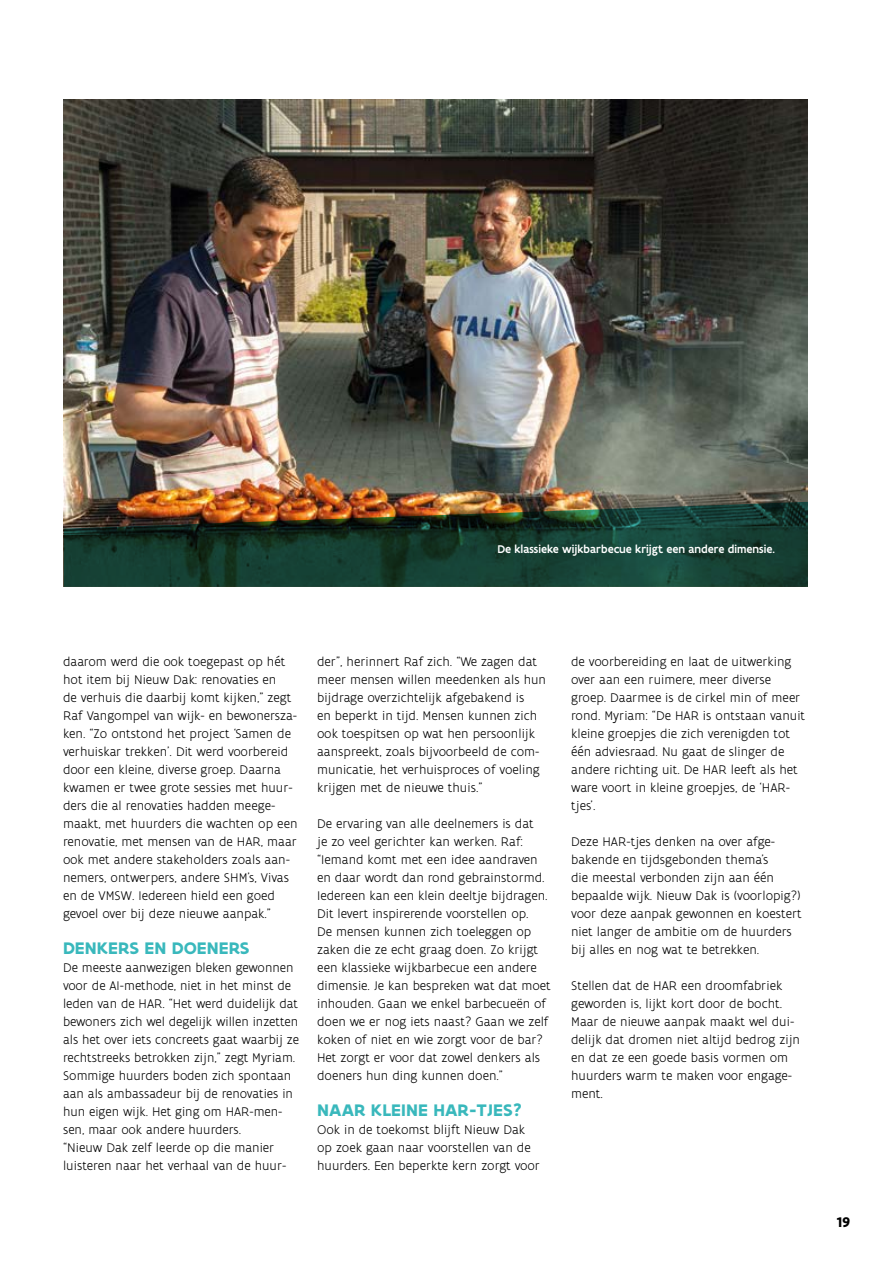
<style>
.page{position:relative;width:893px;height:1263px;background:#fff}
.page>*{position:absolute;margin:0;border:0;box-sizing:border-box;transform-origin:0 0}
.t1{font:700 18px "Flanders Art Sans";letter-spacing:.005em;color:#39b8bc}
.t2{font:700 15px "Flanders Art Sans";color:#000}
.t3{font:300 13.5px/18px "Flanders Art Sans";color:#000}
.t4{font:500 12px "Flanders Art Sans";color:#fff}
</style>
<div class="page">
<img style="left:64px;top:100px;width:743px;height:402px">
<img style="left:64px;top:502px;width:744px;height:85px">
<p class="t4" style="left:497px;top:542px;width:279px">De klassieke wijkbarbecue krijgt een andere dimensie.</p>
<p class="t3" style="left:63px;top:653px;width:236px">daarom werd die ook toegepast op hét hot item bij Nieuw Dak: renovaties en<br>de verhuis die daarbij komt kijken,” zegt Raf Vangompel van wijk- en bewonersza&shy;ken. “Zo ontstond het project ‘Samen de verhuiskar trekken’. Dit werd voorbereid door een kleine, diverse groep. Daarna kwamen er twee grote sessies met huur&shy;ders die al renovaties hadden meege&shy;maakt, met huurders die wachten op een renovatie, met mensen van de HAR, maar ook met andere stakeholders zoals aan&shy;nemers, ontwerpers, andere SHM’s, Vivas en de VMSW. Iedereen hield een goed gevoel over bij deze nieuwe aanpak.”</p>
<h1 class="t1" style="left:63px;top:937px;width:188px">DENKERS EN DOENERS</h1>
<p class="t3" style="left:63px;top:959px;width:237px">De meeste aanwezigen bleken gewonnen voor de AI-methode, niet in het minst de leden van de HAR. “Het werd duidelijk dat bewoners zich wel degelijk willen inzetten als het over iets concreets gaat waarbij ze rechtstreeks betrokken zijn,” zegt Myriam.<br>Sommige huurders boden zich spontaan aan als ambassadeur bij de renovaties in hun eigen wijk. Het ging om HAR-men&shy;sen, maar ook andere huurders.<br>“Nieuw Dak zelf leerde op die manier luisteren naar het verhaal van de huur-</p>
<p class="t3" style="left:317px;top:653px;width:230px">der”, herinnert Raf zich. “We zagen dat meer mensen willen meedenken als hun bijdrage overzichtelijk afgebakend is<br>en beperkt in tijd. Mensen kunnen zich ook toespitsen op wat hen persoonlijk aanspreekt, zoals bijvoorbeeld de com&shy;municatie, het verhuisproces of voeling krijgen met de nieuwe thuis.”</p>
<p class="t3" style="left:317px;top:815px;width:235px">De ervaring van alle deelnemers is dat<br>je zo veel gerichter kan werken. Raf: “Iemand komt met een idee aandraven en daar wordt dan rond gebrainstormd.<br>Iedereen kan een klein deeltje bijdragen.<br>Dit levert inspirerende voorstellen op.<br>De mensen kunnen zich toeleggen op zaken die ze echt graag doen. Zo krijgt een klassieke wijkbarbecue een andere dimensie. Je kan bespreken wat dat moet inhouden. Gaan we enkel barbecueën of doen we er nog iets naast? Gaan we zelf koken of niet en wie zorgt voor de bar?<br>Het zorgt er voor dat zowel denkers als doeners hun ding kunnen doen.”</p>
<h1 class="t1" style="left:317px;top:1099px;width:206px">NAAR KLEINE HAR-TJES?</h1>
<p class="t3" style="left:317px;top:1121px;width:224px">Ook in de toekomst blijft Nieuw Dak op zoek gaan naar voorstellen van de huurders. Een beperkte kern zorgt voor</p>
<p class="t3" style="left:571px;top:653px;width:236px">de voorbereiding en laat de uitwerking over aan een ruimere, meer diverse groep. Daarmee is de cirkel min of meer rond. Myriam: “De HAR is ontstaan vanuit kleine groepjes die zich verenigden tot één adviesraad. Nu gaat de slinger de andere richting uit. De HAR leeft als het ware voort in kleine groepjes, de ‘HAR&shy;tjes’.</p>
<p class="t3" style="left:571px;top:833px;width:232px">Deze HAR-tjes denken na over afge&shy;bakende en tijdsgebonden thema’s<br>die meestal verbonden zijn aan één bepaalde wijk. Nieuw Dak is (voorlopig?) voor deze aanpak gewonnen en koestert niet langer de ambitie om de huurders bij alles en nog wat te betrekken.</p>
<p class="t3" style="left:571px;top:977px;width:230px">Stellen dat de HAR een droomfabriek geworden is, lijkt kort door de bocht.<br>Maar de nieuwe aanpak maakt wel dui&shy;delijk dat dromen niet altijd bedrog zijn en dat ze een goede basis vormen om huurders warm te maken voor engage&shy;ment.</p>
<p class="t2" style="left:836px;top:1213px;width:16px">19</p>
</div>
